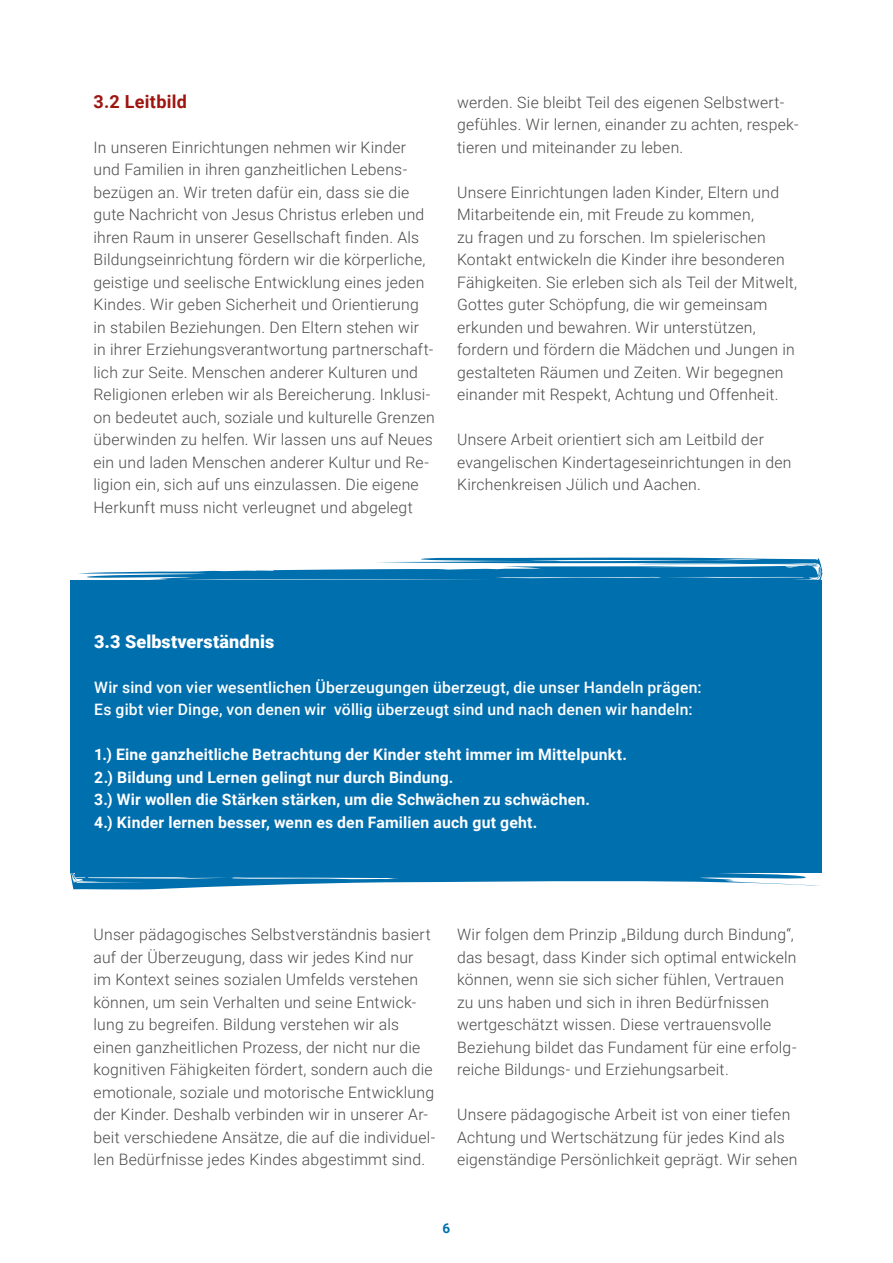
<style>
.page{position:relative;width:893px;height:1263px;background:#fff}
.page>*{position:absolute;margin:0;border:0;box-sizing:border-box;transform-origin:0 0}
.t1{font:900 18px "Roboto";letter-spacing:.01em;color:#fff}
.t2{font:700 18px "Roboto";letter-spacing:.015em;color:#9e1510}
.t3{font:300 15.75px/22.5px "Roboto";letter-spacing:.015em;color:#4a4a49}
.t4{font:700 15.75px/22.5px "Roboto";letter-spacing:.01em;color:#fff}
.t5{font:500 15.75px/22.5px "Roboto";letter-spacing:.01em;color:#fff}
.t6{font:700 13.5px "Roboto";color:#006fae}
</style>
<div class="page">
<div style="left:70px;top:580px;width:751px;height:293px;background:#006fae"></div>
<svg style="left:70px;top:873px;width:750px;height:17px"></svg>
<svg style="left:78px;top:557px;width:745px;height:34px"></svg>
<p class="t2" style="left:94px;top:89px;width:95px">3.2 Leitbild</p>
<p class="t3" style="left:94px;top:135px;width:343px">In unseren Einrichtungen nehmen wir Kinder und Familien in ihren ganzheitlichen Lebens&shy;bezügen an. Wir treten dafür ein, dass sie die gute Nachricht von Jesus Christus erleben und ihren Raum in unserer Gesellschaft finden. Als Bildungseinrichtung fördern wir die körperliche, geistige und seelische Entwicklung eines jeden Kindes. Wir geben Sicherheit und Orientierung in stabilen Beziehungen. Den Eltern stehen wir in ihrer Erziehungsverantwortung partnerschaft&shy;lich zur Seite. Menschen anderer Kulturen und Religionen erleben wir als Bereicherung. Inklusi&shy;on bedeutet auch, soziale und kulturelle Grenzen überwinden zu helfen. Wir lassen uns auf Neues ein und laden Menschen anderer Kultur und Re&shy;ligion ein, sich auf uns einzulassen. Die eigene Herkunft muss nicht verleugnet und abgelegt</p>
<p class="t3" style="left:457px;top:90px;width:343px">werden. Sie bleibt Teil des eigenen Selbstwert&shy;gefühles. Wir lernen, einander zu achten, respek&shy;tieren und miteinander zu leben.</p>
<p class="t3" style="left:457px;top:180px;width:342px">Unsere Einrichtungen laden Kinder, Eltern und Mitarbeitende ein, mit Freude zu kommen,<br>zu fragen und zu forschen. Im spielerischen Kontakt entwickeln die Kinder ihre besonderen Fähigkeiten. Sie erleben sich als Teil der Mitwelt, Gottes guter Schöpfung, die wir gemeinsam erkunden und bewahren. Wir unterstützen, fordern und fördern die Mädchen und Jungen in gestalteten Räumen und Zeiten. Wir begegnen einander mit Respekt, Achtung und Offenheit.</p>
<p class="t3" style="left:457px;top:428px;width:336px">Unsere Arbeit orientiert sich am Leitbild der evangelischen Kindertageseinrichtungen in den<br>Kirchenkreisen Jülich und Aachen.</p>
<p class="t1" style="left:94px;top:629px;width:181px">3.3 Selbstverständnis</p>
<p class="t5" style="left:94px;top:675px;width:609px">Wir sind von vier wesentlichen Überzeugungen überzeugt, die unser Handeln prägen:<br>Es gibt vier Dinge, von denen wir völlig überzeugt sind und nach denen wir handeln:</p>
<p class="t4" style="left:94px;top:743px;width:534px">1.) Eine ganzheitliche Betrachtung der Kinder steht immer im Mittelpunkt.<br>2.) Bildung und Lernen gelingt nur durch Bindung.<br>3.) Wir wollen die Stärken stärken, um die Schwächen zu schwächen.<br>4.) Kinder lernen besser, wenn es den Familien auch gut geht.</p>
<p class="t3" style="left:94px;top:923px;width:343px">Unser pädagogisches Selbstverständnis basiert auf der Überzeugung, dass wir jedes Kind nur<br>im Kontext seines sozialen Umfelds verstehen können, um sein Verhalten und seine Entwick&shy;lung zu begreifen. Bildung verstehen wir als einen ganzheitlichen Prozess, der nicht nur die kognitiven Fähigkeiten fördert, sondern auch die emotionale, soziale und motorische Entwicklung der Kinder. Deshalb verbinden wir in unserer Ar&shy;beit verschiedene Ansätze, die auf die individuel&shy;len Bedürfnisse jedes Kindes abgestimmt sind.</p>
<p class="t3" style="left:457px;top:923px;width:341px">Wir folgen dem Prinzip „Bildung durch Bindung“, das besagt, dass Kinder sich optimal entwickeln können, wenn sie sich sicher fühlen, Vertrauen zu uns haben und sich in ihren Bedürfnissen wertgeschätzt wissen. Diese vertrauensvolle Beziehung bildet das Fundament für eine erfolg&shy;reiche Bildungs- und Erziehungsarbeit.</p>
<p class="t3" style="left:457px;top:1103px;width:342px">Unsere pädagogische Arbeit ist von einer tiefen<br>Achtung und Wertschätzung für jedes Kind als eigenständige Persönlichkeit geprägt. Wir sehen</p>
<p class="t6" style="left:443px;top:1218px;width:9px">6</p>
</div>
